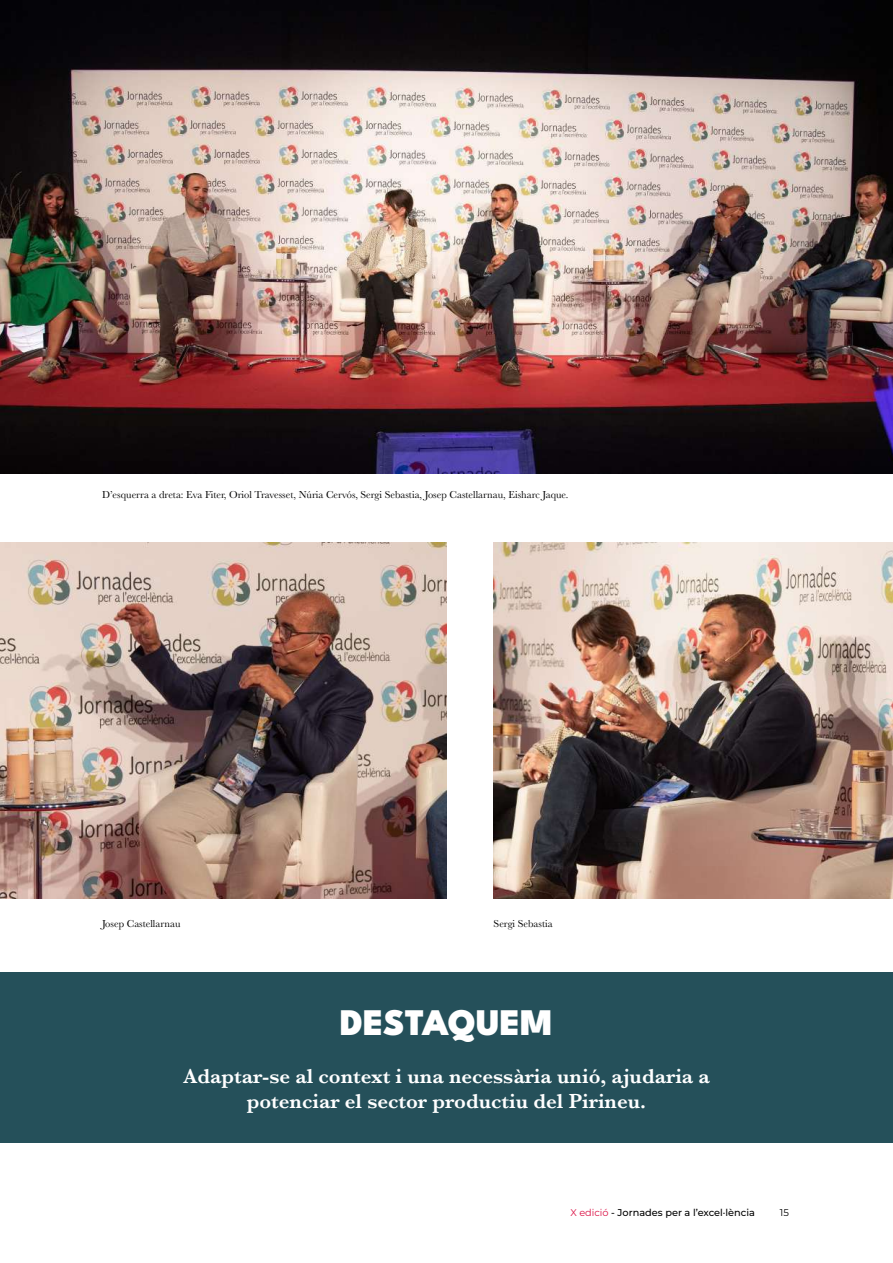
<style>
.page{position:relative;width:893px;height:1263px;background:#fff}
.page>*{position:absolute;margin:0;border:0;box-sizing:border-box;transform-origin:0 0}
.t1{font:900 37.5px "League Spartan";color:#fff}
.t2{font:600 21px/25.2px "Baskerville";color:#fff;text-align:center}
.t3{font:10.5px "Baskerville";color:#000}
.t4{font:100 9.75px "Montserrat";color:#000}
.s1{color:#020203}
.s2{color:#db1145}
</style>
<div class="page">
<img style="left:0;top:0;width:893px;height:473px">
<img style="left:0;top:543px;width:447px;height:356px">
<img style="left:493px;top:543px;width:400px;height:356px">
<div style="left:0;top:972px;width:893px;height:171px;background:#25505a"></div>
<p class="t3" style="left:102px;top:487px;width:468px">D’esquerra a dreta: Eva Fiter, <span class="s1">Oriol Travesset,</span> Núria Cervós, Sergi Sebastia, <span class="s1">Josep Castellarnau, Eisharc Jaque.</span></p>
<p class="t3" style="left:102px;top:916px;width:80px">Josep Castellarnau</p>
<p class="t3" style="left:494px;top:916px;width:60px">Sergi Sebastia</p>
<h1 class="t1" style="left:340px;top:991px;width:215px">DESTAQUEM</h1>
<h2 class="t2" style="left:183px;top:1063px;width:528px">Adaptar-se al context i una necessària unió, ajudaria a potenciar el sector productiu del Pirineu.</h2>
<p class="t4" style="left:570px;top:1206px;width:186px"><span class="s2">X edició</span> - Jornades per a l’excel·lència</p>
<p class="t4" style="left:780px;top:1206px;width:11px">15</p>
</div>
